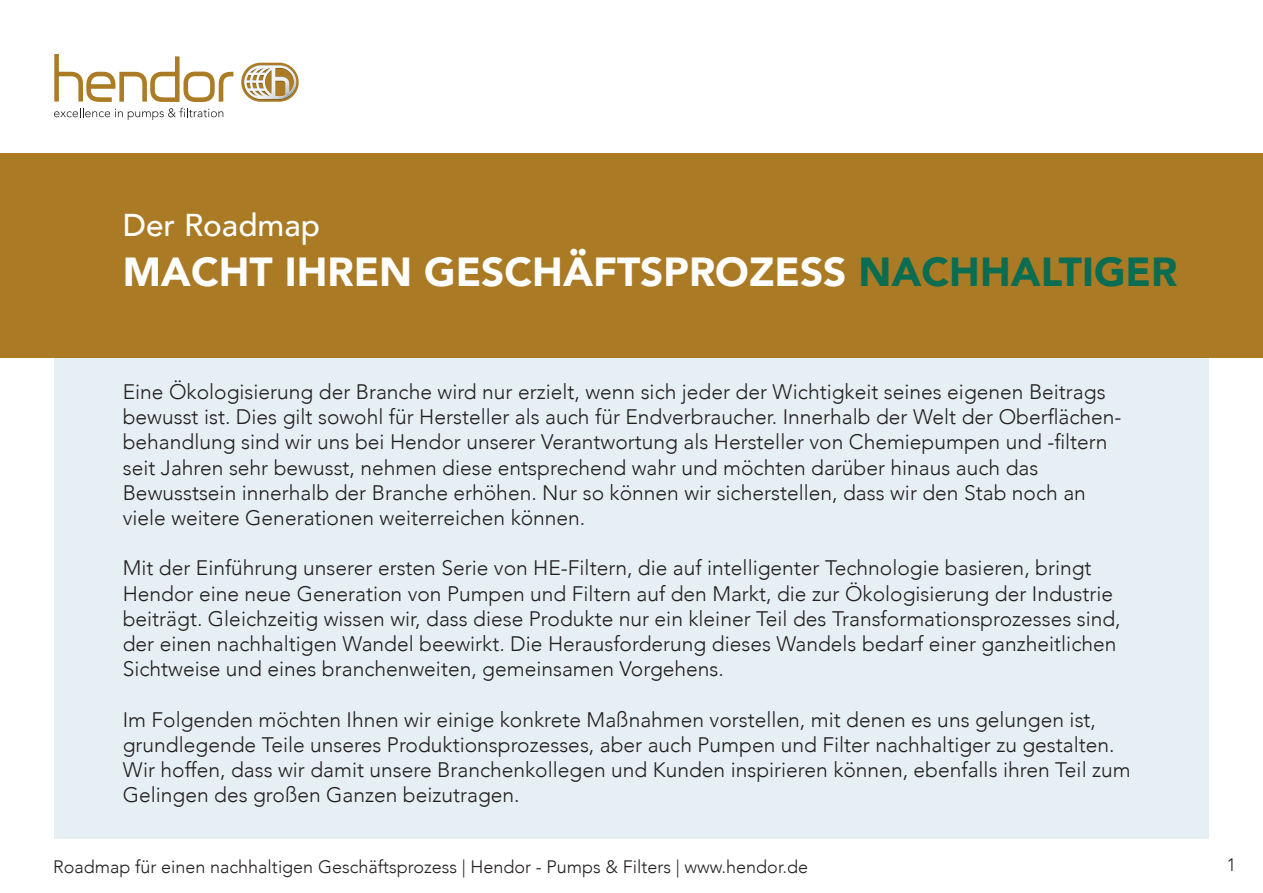
<style>
.page{position:relative;width:1263px;height:893px;background:#fff}
.page>*{position:absolute;margin:0;border:0;box-sizing:border-box;transform-origin:0 0}
.t1{font:900 40.5px "Avenir";color:#fff}
.t2{font:500 31.5px "Avenir";color:#fff}
.t3{font:300 21px/25.2px "Avenir";color:#231f20}
.t4{font:300 18px "Avenir";color:#231f20}
.s1{color:#0a6c50}
</style>
<div class="page">
<div style="left:54px;top:153px;width:1155px;height:686px;background:#e6eff3"></div>
<div style="left:0;top:153px;width:1263px;height:204px;background:#ab7a25"></div>
<svg style="left:241px;top:63px;width:58px;height:39px"></svg>
<svg style="left:244px;top:65px;width:52px;height:35px"></svg>
<svg style="left:54px;top:54px;width:179px;height:48px"></svg>
<svg style="left:54px;top:108px;width:169px;height:12px"></svg>
<h2 class="t2" style="left:123px;top:204px;width:199px">Der Roadmap</h2>
<h1 class="t1" style="left:123px;top:245px;width:1056px">MACHT IHREN GESCHÄFTSPROZESS <span class="s1">NACHHALTIGER</span></h1>
<p class="t3" style="left:123px;top:380px;width:1000px">Eine Ökologisierung der Branche wird nur erzielt, wenn sich jeder der Wichtigkeit seines eigenen Beitrags bewusst ist. Dies gilt sowohl für Hersteller als auch für Endverbraucher. Innerhalb der Welt der Oberflächen&shy;behandlung sind wir uns bei Hendor unserer Verantwortung als Hersteller von Chemiepumpen und -filtern seit Jahren sehr bewusst, nehmen diese entsprechend wahr und möchten darüber hinaus auch das Bewusstsein innerhalb der Branche erhöhen. Nur so können wir sicherstellen, dass wir den Stab noch an viele weitere Generationen weiterreichen können.</p>
<p class="t3" style="left:123px;top:556px;width:999px">Mit der Einführung unserer ersten Serie von HE-Filtern, die auf intelligenter Technologie basieren, bringt Hendor eine neue Generation von Pumpen und Filtern auf den Markt, die zur Ökologisierung der Industrie beiträgt. Gleichzeitig wissen wir, dass diese Produkte nur ein kleiner Teil des Transformationsprozesses sind, der einen nachhaltigen Wandel beewirkt. Die Herausforderung dieses Wandels bedarf einer ganzheitlichen Sichtweise und eines branchenweiten, gemeinsamen Vorgehens.</p>
<p class="t3" style="left:123px;top:707px;width:1009px">Im Folgenden möchten Ihnen wir einige konkrete Maßnahmen vorstellen, mit denen es uns gelungen ist, grundlegende Teile unseres Produktionsprozesses, aber auch Pumpen und Filter nachhaltiger zu gestalten.<br>Wir hoffen, dass wir damit unsere Branchenkollegen und Kunden inspirieren können, ebenfalls ihren Teil zum Gelingen des großen Ganzen beizutragen.</p>
<p class="t4" style="left:53px;top:855px;width:756px">Roadmap für einen nachhaltigen Geschäftsprozess | Hendor - Pumps &amp; Filters | www.hendor.de</p>
<p class="t4" style="left:1227px;top:853px;width:11px">1</p>
</div>
